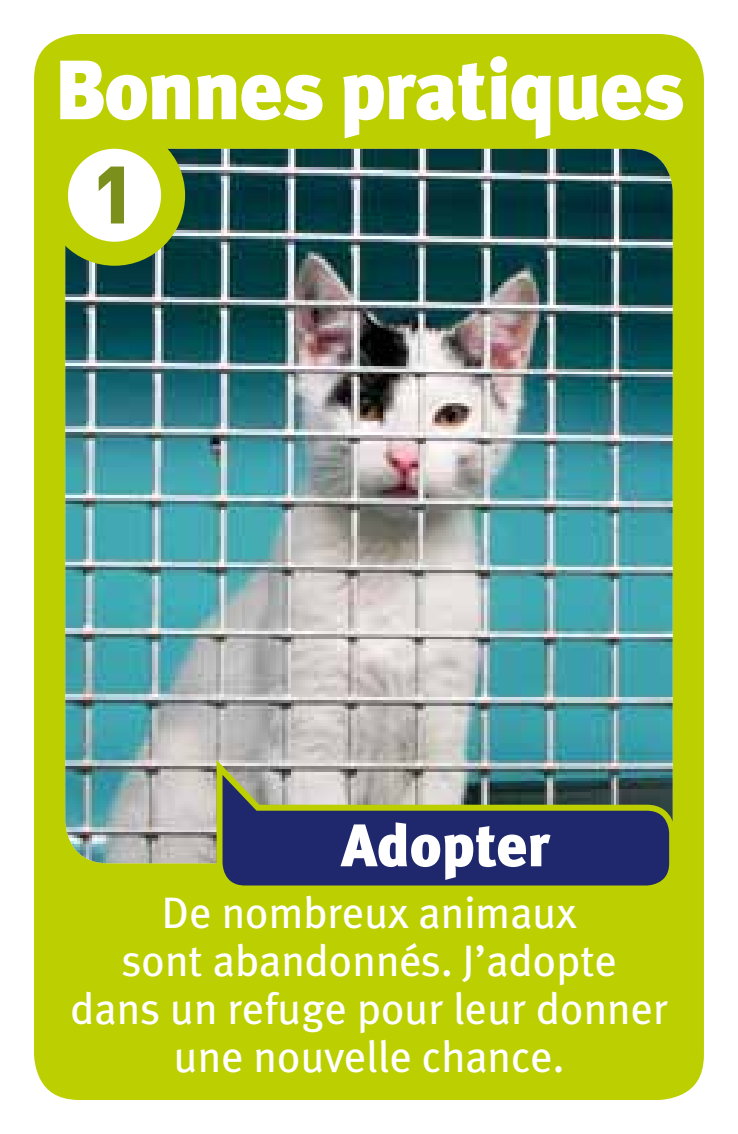
<style>
.page{position:relative;width:738px;height:1134px;background:#fff}
.page>*{position:absolute;margin:0;border:0;box-sizing:border-box;transform-origin:0 0}
.t1{font:900 84px "Meta Plus";letter-spacing:-.02em;color:#fff}
.t2{font:900 80px "DIN";color:#7b8f1d}
.t3{font:900 60px "Meta Plus";color:#fff}
.t4{font:44px/48px "Meta Plus";color:#fff;text-align:center}
</style>
<div class="page">
<div style="left:17px;top:17px;width:703px;height:1100px;background:#bccf00;border-radius:62px"></div>
<div style="left:0;top:0;width:737px;height:1134px;border:34px solid #fff;border-radius:62px"></div>
<img style="left:65px;top:149px;width:607px;height:714px">
<svg style="left:56px;top:137px;width:117px;height:117px;fill:#fff"></svg>
<div style="left:44px;top:125px;width:141px;height:141px;border:24px solid #bccf00;border-radius:50%"></div>
<svg style="left:213px;top:752px;width:460px;height:134px;background:#515d75"></svg>
<h1 class="t1" style="left:54px;top:41px;width:631px">Bonnes pratiques</h1>
<h2 class="t2" style="left:91px;top:141px;width:46px">1</h2>
<h3 class="t3" style="left:341px;top:810px;width:210px">Adopter</h3>
<p class="t4" style="left:70px;top:888px;width:598px">De nombreux animaux<br>sont abandonnés. J’adopte<br>dans un refuge pour leur donner une nouvelle chance.</p>
</div>
